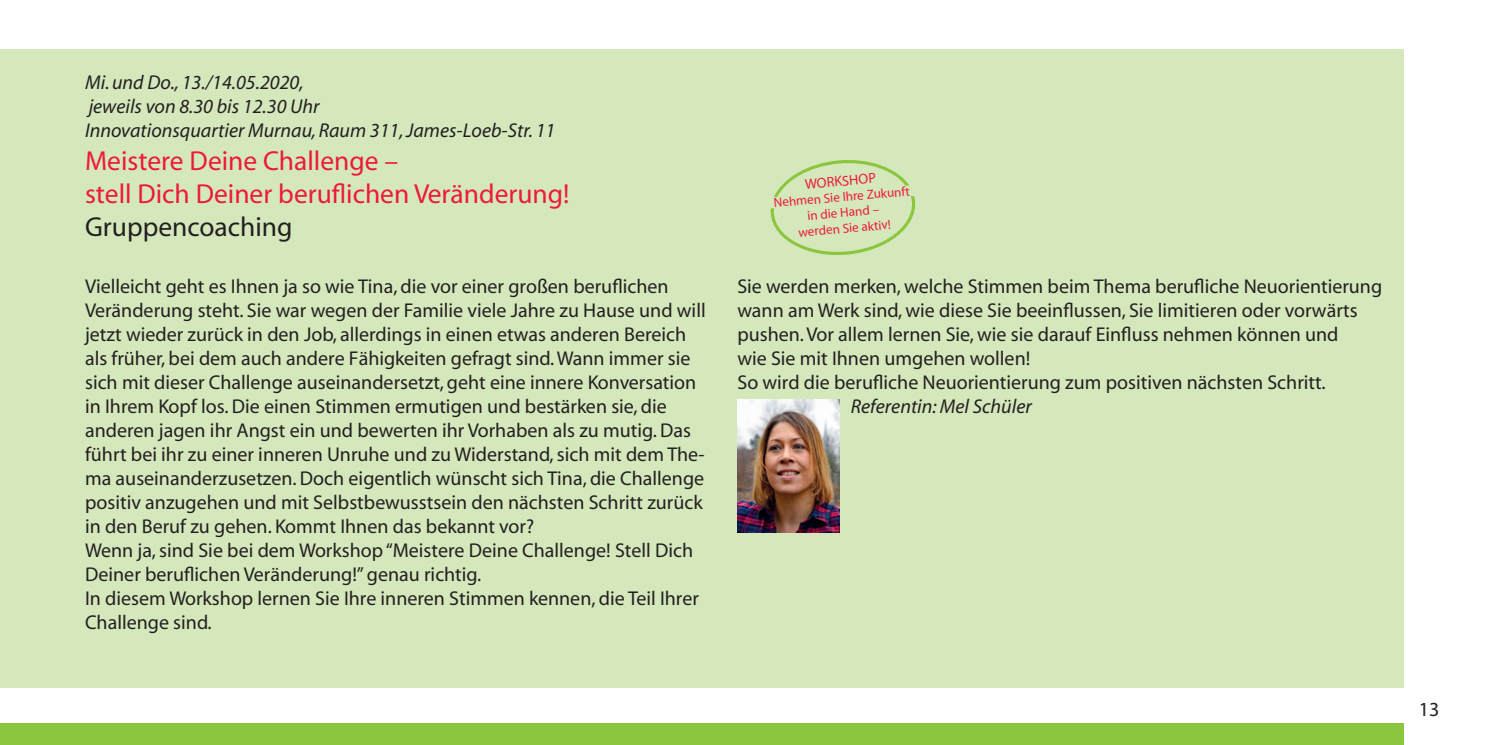
<style>
.page{position:relative;width:1489px;height:745px;background:#fff}
.page>*{position:absolute;margin:0;border:0;box-sizing:border-box;transform-origin:0 0}
.t1{font:27.5px/33px "Myriad MM 400 600";color:#ed1a3a}
.t2{font:27.5px "Myriad MM 400 600";color:#231f20}
.t3{font:20px/24px "Myriad MM 400 600";color:#231f20}
.t4{font:20px/24px "Myriad MM It 400 600";color:#231f20}
.t5{font:14.25px "Myriad MM 400 600";color:#ed1a3a}
.t6{font:13.25px/15.8px "Myriad MM 400 600";color:#ed1a3a;text-align:center}
</style>
<div class="page">
<div style="left:0;top:50px;width:1403px;height:637px;background:#d5e8bc"></div>
<div style="left:0;top:723px;width:1403px;height:21px;background:#8bc63e"></div>
<img style="left:737px;top:400px;width:102px;height:132px">
<svg style="left:770px;top:160px;width:146px;height:95px"></svg>
<p class="t4" style="left:85px;top:71px;width:472px">Mi. und Do., 13./14.05.2020,<br>jeweils von 8.30 bis 12.30 Uhr<br>Innovationsquartier Murnau, Raum 311, James-Loeb-Str. 11</p>
<h1 class="t1" style="left:85px;top:145px;width:486px">Meistere Deine Challenge –<br>stell Dich Deiner beruflichen Veränderung!</h1>
<h1 class="t2" style="left:85px;top:213px;width:209px">Gruppencoaching</h1>
<p class="t3" style="left:85px;top:275px;width:622px">Vielleicht geht es Ihnen ja so wie Tina, die vor einer großen beruflichen Veränderung steht. Sie war wegen der Familie viele Jahre zu Hause und will jetzt wieder zurück in den Job, allerdings in einen etwas anderen Bereich als früher, bei dem auch andere Fähigkeiten gefragt sind. Wann immer sie sich mit dieser Challenge auseinandersetzt, geht eine innere Konversation in Ihrem Kopf los. Die einen Stimmen ermutigen und bestärken sie, die anderen jagen ihr Angst ein und bewerten ihr Vorhaben als zu mutig. Das führt bei ihr zu einer inneren Unruhe und zu Widerstand, sich mit dem The&shy;ma auseinanderzusetzen. Doch eigentlich wünscht sich Tina, die Challenge positiv anzugehen und mit Selbstbewusstsein den nächsten Schritt zurück in den Beruf zu gehen. Kommt Ihnen das bekannt vor?<br>Wenn ja, sind Sie bei dem Workshop “Meistere Deine Challenge! Stell Dich Deiner beruflichen Veränderung!” genau richtig.<br>In diesem Workshop lernen Sie Ihre inneren Stimmen kennen, die Teil Ihrer Challenge sind.</p>
<p class="t3" style="left:737px;top:275px;width:646px">Sie werden merken, welche Stimmen beim Thema berufliche Neuorientierung wann am Werk sind, wie diese Sie beeinflussen, Sie limitieren oder vorwärts pushen. Vor allem lernen Sie, wie sie darauf Einfluss nehmen können und<br>wie Sie mit Ihnen umgehen wollen!<br>So wird die berufliche Neuorientierung zum positiven nächsten Schritt.</p>
<p class="t5" style="left:804px;top:177px;width:73px;rotate:-5deg">WORKSHOP</p>
<p class="t6" style="left:773px;top:195px;width:138px;rotate:-5deg">Nehmen Sie Ihre Zukunft in die Hand –<br>werden Sie aktiv!</p>
<p class="t4" style="left:850px;top:395px;width:182px">Referentin: Mel Schüler</p>
<p class="t3" style="left:1418px;top:697px;width:22px">13</p>
</div>
